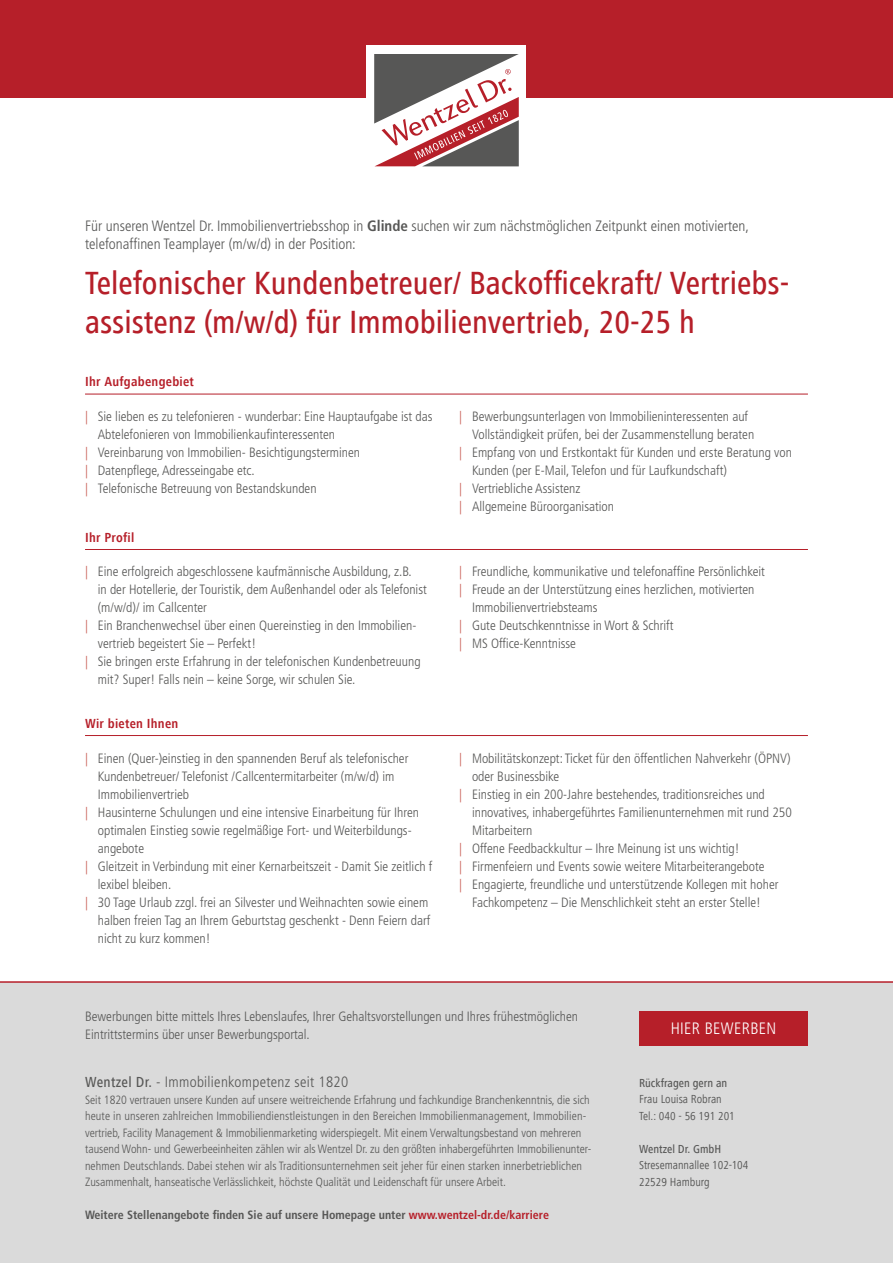
<style>
.page{position:relative;width:893px;height:1263px;background:#fff}
.page>*{position:absolute;margin:0;border:0;box-sizing:border-box;transform-origin:0 0}
.t1{font:500 condensed 33px/39.6px "Frutiger Next LT";color:#b61f29}
.t2{font:300 condensed 16.5px "Frutiger LT Std";letter-spacing:.02em;color:#fff}
.t3{font:300 condensed 15px/18px "Frutiger LT Std";color:#575756}
.t4{font:300 condensed 15px "Frutiger LT Std";letter-spacing:.02em;color:#575756}
.t5{font:300 condensed 13.5px/18px "Frutiger LT Std";color:#575756}
.t6{font:700 condensed 13.5px "Frutiger Next LT";letter-spacing:.02em;color:#b61f29}
.t7{font:300 condensed 12px/16.5px "Frutiger LT Std";color:#575756}
.t8{font:700 condensed 12px "Frutiger LT Std";color:#575756}
.t9{font:condensed 12px/16.5px "Frutiger Next LT";color:#575756}
.t10{font:500 condensed 12px "Frutiger Next LT";color:#575756}
.s1{font-weight:700}
.s2{color:#c44e45}
.s3{font-family:"Frutiger Next LT";font-weight:500}
.s4{color:#b61f29}
</style>
<div class="page">
<div style="left:0;top:982px;width:893px;height:281px;background:#dadada"></div>
<hr style="left:0;top:981px;width:893px;height:2px;background:#b61f29">
<div style="left:639px;top:1011px;width:169px;height:34px;background:#b61f29"></div>
<div style="left:0;top:0;width:893px;height:98px;background:#b61f29"></div>
<div style="left:367px;top:45px;width:159px;height:129px;background:#fff"></div>
<svg style="left:374px;top:54px;width:145px;height:112px"></svg>
<hr style="left:85px;top:394px;width:723px;height:1px;background:#b61f29">
<hr style="left:85px;top:549px;width:723px;height:1px;background:#b61f29">
<hr style="left:85px;top:735px;width:723px;height:1px;background:#b61f29">
<p class="t3" style="left:85px;top:217px;width:666px">Für unseren Wentzel Dr. Immobilienvertriebsshop in <span class="s1">Glinde</span> suchen wir zum nächstmöglichen Zeitpunkt einen motivierten, telefonaffinen Teamplayer (m/w/d) in der Position:</p>
<h1 class="t1" style="left:85px;top:263px;width:706px">Telefonischer Kundenbetreuer/ Backofficekraft/ Vertriebs&shy;assistenz (m/w/d) für Immobilienvertrieb, 20-25 h</h1>
<p class="t6" style="left:85px;top:374px;width:110px">Ihr Aufgabengebiet</p>
<p class="t5" style="left:85px;top:408px;width:349px"><span class="s2">|</span> Sie lieben es zu telefonieren - wunderbar: Eine Hauptaufgabe ist das</p>
<p class="t5" style="left:98px;top:426px;width:239px">Abtelefonieren von Immobilienkaufinteressenten</p>
<p class="t5" style="left:85px;top:444px;width:277px"><span class="s2">|</span> Vereinbarung von Immobilien- Besichtigungsterminen</p>
<p class="t5" style="left:85px;top:462px;width:171px"><span class="s2">|</span> Datenpflege, Adresseingabe etc.</p>
<p class="t5" style="left:85px;top:480px;width:233px"><span class="s2">|</span> Telefonische Betreuung von Bestandskunden</p>
<p class="t6" style="left:85px;top:530px;width:51px">Ihr Profil</p>
<p class="t5" style="left:85px;top:563px;width:328px"><span class="s2">|</span> Eine erfolgreich abgeschlossene kaufmännische Ausbildung, z.B.</p>
<p class="t5" style="left:98px;top:581px;width:331px">in der Hotellerie, der Touristik, dem Außenhandel oder als Telefonist</p>
<p class="t5" style="left:98px;top:599px;width:111px">(m/w/d)/ im Callcenter</p>
<p class="t5" style="left:85px;top:617px;width:333px"><span class="s2">|</span> Ein Branchenwechsel über einen Quereinstieg in den Immobilien-</p>
<p class="t5" style="left:98px;top:635px;width:160px">vertrieb begeistert Sie – Perfekt!</p>
<p class="t5" style="left:85px;top:653px;width:337px"><span class="s2">|</span> Sie bringen erste Erfahrung in der telefonischen Kundenbetreuung</p>
<p class="t5" style="left:98px;top:671px;width:259px">mit? Super! Falls nein – keine Sorge, wir schulen Sie.</p>
<p class="t6" style="left:85px;top:716px;width:95px">Wir bieten Ihnen</p>
<p class="t5" style="left:85px;top:749px;width:325px"><span class="s2">|</span> Einen (Quer-)einstieg in den spannenden Beruf als telefonischer</p>
<p class="t5" style="left:98px;top:767px;width:298px">Kundenbetreuer/ Telefonist /Callcentermitarbeiter (m/w/d) im</p>
<p class="t5" style="left:98px;top:785px;width:93px">Immobilienvertrieb</p>
<p class="t5" style="left:85px;top:803px;width:336px"><span class="s2">|</span> Hausinterne Schulungen und eine intensive Einarbeitung für Ihren</p>
<p class="t5" style="left:98px;top:821px;width:315px">optimalen Einstieg sowie regelmäßige Fort- und Weiterbildungs-</p>
<p class="t5" style="left:98px;top:839px;width:48px">angebote</p>
<p class="t5" style="left:85px;top:857px;width:349px"><span class="s2">|</span> Gleitzeit in Verbindung mit einer Kernarbeitszeit - Damit Sie zeitlich f</p>
<p class="t5" style="left:98px;top:875px;width:75px">lexibel bleiben.</p>
<p class="t5" style="left:85px;top:893px;width:345px"><span class="s2">|</span> 30 Tage Urlaub zzgl. frei an Silvester und Weihnachten sowie einem</p>
<p class="t5" style="left:98px;top:911px;width:334px">halben freien Tag an Ihrem Geburtstag geschenkt - Denn Feiern darf</p>
<p class="t5" style="left:98px;top:929px;width:114px">nicht zu kurz kommen!</p>
<p class="t5" style="left:459px;top:408px;width:290px"><span class="s2">|</span> Bewerbungsunterlagen von Immobilieninteressenten auf</p>
<p class="t5" style="left:472px;top:426px;width:284px">Vollständigkeit prüfen, bei der Zusammenstellung beraten</p>
<p class="t5" style="left:459px;top:444px;width:334px"><span class="s2">|</span> Empfang von und Erstkontakt für Kunden und erste Beratung von</p>
<p class="t5" style="left:472px;top:462px;width:256px">Kunden (per E-Mail, Telefon und für Laufkundschaft)</p>
<p class="t5" style="left:459px;top:480px;width:123px"><span class="s2">|</span> Vertriebliche Assistenz</p>
<p class="t5" style="left:459px;top:498px;width:156px"><span class="s2">|</span> Allgemeine Büroorganisation</p>
<p class="t5" style="left:459px;top:563px;width:307px"><span class="s2">|</span> Freundliche, kommunikative und telefonaffine Persönlichkeit</p>
<p class="t5" style="left:459px;top:581px;width:297px"><span class="s2">|</span> Freude an der Unterstützung eines herzlichen, motivierten</p>
<p class="t5" style="left:472px;top:599px;width:127px">Immobilienvertriebsteams</p>
<p class="t5" style="left:459px;top:617px;width:216px"><span class="s2">|</span> Gute Deutschkenntnisse in Wort &amp; Schrift</p>
<p class="t5" style="left:459px;top:635px;width:118px"><span class="s2">|</span> MS Office-Kenntnisse</p>
<p class="t5" style="left:459px;top:749px;width:333px"><span class="s2">|</span> Mobilitätskonzept: Ticket für den öffentlichen Nahverkehr (ÖPNV)</p>
<p class="t5" style="left:472px;top:767px;width:89px">oder Businessbike</p>
<p class="t5" style="left:459px;top:785px;width:307px"><span class="s2">|</span> Einstieg in ein 200-Jahre bestehendes, traditionsreiches und</p>
<p class="t5" style="left:472px;top:803px;width:321px">innovatives, inhabergeführtes Familienunternehmen mit rund 250</p>
<p class="t5" style="left:472px;top:821px;width:62px">Mitarbeitern</p>
<p class="t5" style="left:459px;top:839px;width:282px"><span class="s2">|</span> Offene Feedbackkultur – Ihre Meinung ist uns wichtig!</p>
<p class="t5" style="left:459px;top:857px;width:307px"><span class="s2">|</span> Firmenfeiern und Events sowie weitere Mitarbeiterangebote</p>
<p class="t5" style="left:459px;top:875px;width:321px"><span class="s2">|</span> Engagierte, freundliche und unterstützende Kollegen mit hoher</p>
<p class="t5" style="left:472px;top:893px;width:290px">Fachkompetenz – Die Menschlichkeit steht an erster Stelle!</p>
<p class="t5" style="left:85px;top:1008px;width:495px">Bewerbungen bitte mittels Ihres Lebenslaufes, Ihrer Gehaltsvorstellungen und Ihres frühestmöglichen<br>Eintrittstermins über unser Bewerbungsportal.</p>
<p class="t4" style="left:85px;top:1073px;width:265px"><span class="s3">Wentzel Dr.</span> - Immobilienkompetenz seit 1820</p>
<p class="t7" style="left:85px;top:1091px;width:508px">Seit 1820 vertrauen unsere Kunden auf unsere weitreichende Erfahrung und fachkundige Branchenkenntnis, die sich heute in unseren zahlreichen Immobiliendienstleistungen in den Bereichen Immobilienmanagement, Immobilien&shy;vertrieb, Facility Management &amp; Immobilienmarketing widerspiegelt. Mit einem Verwaltungsbestand von mehreren tausend Wohn- und Gewerbeeinheiten zählen wir als Wentzel Dr. zu den größten inhabergeführten Immobilienunter&shy;nehmen Deutschlands. Dabei stehen wir als Traditionsunternehmen seit jeher für einen starken innerbetrieblichen Zusammenhalt, hanseatische Verlässlichkeit, höchste Qualität und Leidenschaft für unsere Arbeit.</p>
<p class="t8" style="left:85px;top:1208px;width:465px">Weitere Stellenangebote finden Sie auf unsere Homepage unter <span class="s4">www.wentzel-dr.de/karriere</span></p>
<p class="t2" style="left:671px;top:1019px;width:107px">HIER BEWERBEN</p>
<p class="t10" style="left:639px;top:1076px;width:90px">Rückfragen gern an</p>
<p class="t9" style="left:639px;top:1091px;width:97px">Frau Louisa Robran<br>Tel.: 040 - 56 191 201</p>
<p class="t10" style="left:639px;top:1142px;width:84px">Wentzel Dr. GmbH</p>
<p class="t9" style="left:639px;top:1157px;width:111px">Stresemannallee 102-104<br>22529 Hamburg</p>
</div>
